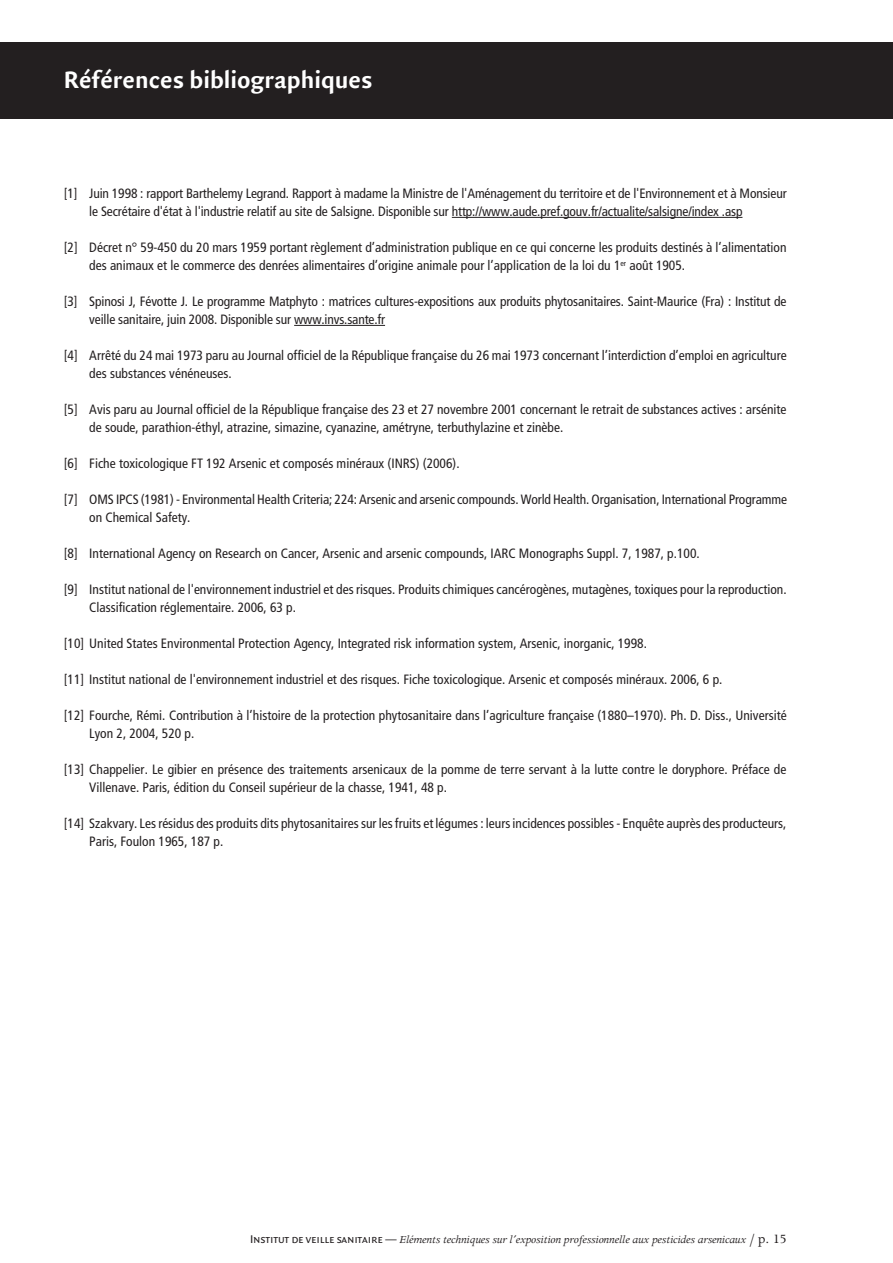
<style>
.page{position:relative;width:893px;height:1263px;background:#fff}
.page>*{position:absolute;margin:0;border:0;box-sizing:border-box;transform-origin:0 0}
.MenP_Titre1_Chap_SAN{font:700 25.5px "Quadraat Sans";color:#fff}
.Reference_LabeurList{font:condensed 13.5px/18px "Frutiger LT Std";color:#231f20}
.t1{font:italic 12px "Apollo";letter-spacing:-.015em;color:#231f20}
.s1{font-family:"Quadraat Sans Caps";font-style:normal}
.s2{font-style:normal;font-size:14.25px}
</style>
<div class="page">
<div style="left:0;top:43px;width:893px;height:76px;background:#231f20"></div>
<hr style="left:452px;top:217px;width:290px;height:1px;background:#231f20">
<hr style="left:294px;top:325px;width:91px;height:1px;background:#231f20">
<p class="MenP_Titre1_Chap_SAN" style="left:64px;top:65px;width:310px">Références bibliographiques</p>
<p class="Reference_LabeurList" style="left:89px;top:184px;width:699px;text-indent:-26px">[1] Juin 1998 : rapport Barthelemy Legrand. Rapport à madame la Ministre de l'Aménagement du territoire et de l'Environnement et à Monsieur le Secrétaire d'état à l'industrie relatif au site de Salsigne. Disponible sur http://www.aude.pref.gouv.fr/actualite/salsigne/index .asp</p>
<p class="Reference_LabeurList" style="left:89px;top:238px;width:699px;text-indent:-26px">[2] Décret n° 59-450 du 20 mars 1959 portant règlement d’administration publique en ce qui concerne les produits destinés à l’alimentation des animaux et le commerce des denrées alimentaires d’origine animale pour l’application de la loi du 1<sup>er</sup> août 1905.</p>
<p class="Reference_LabeurList" style="left:89px;top:292px;width:699px;text-indent:-26px">[3] Spinosi J, Févotte J. Le programme Matphyto : matrices cultures-expositions aux produits phytosanitaires. Saint-Maurice (Fra) : Institut de veille sanitaire, juin 2008. Disponible sur www.invs.sante.fr</p>
<p class="Reference_LabeurList" style="left:89px;top:346px;width:699px;text-indent:-26px">[4] Arrêté du 24 mai 1973 paru au Journal officiel de la République française du 26 mai 1973 concernant l’interdiction d’emploi en agriculture des substances vénéneuses.</p>
<p class="Reference_LabeurList" style="left:89px;top:400px;width:699px;text-indent:-26px">[5] Avis paru au Journal officiel de la République française des 23 et 27 novembre 2001 concernant le retrait de substances actives : arsénite de soude, parathion-éthyl, atrazine, simazine, cyanazine, amétryne, terbuthylazine et zinèbe.</p>
<p class="Reference_LabeurList" style="left:64px;top:454px;width:397px">[6] Fiche toxicologique FT 192 Arsenic et composés minéraux (INRS) (2006).</p>
<p class="Reference_LabeurList" style="left:89px;top:490px;width:699px;text-indent:-26px">[7] OMS IPCS (1981) - Environmental Health Criteria; 224: Arsenic and arsenic compounds. World Health. Organisation, International Programme on Chemical Safety.</p>
<p class="Reference_LabeurList" style="left:64px;top:544px;width:637px">[8] International Agency on Research on Cancer, Arsenic and arsenic compounds, IARC Monographs Suppl. 7, 1987, p.100.</p>
<p class="Reference_LabeurList" style="left:89px;top:580px;width:699px;text-indent:-26px">[9] Institut national de l'environnement industriel et des risques. Produits chimiques cancérogènes, mutagènes, toxiques pour la reproduction.<br>Classification réglementaire. 2006, 63 p.</p>
<p class="Reference_LabeurList" style="left:64px;top:634px;width:585px">[10] United States Environmental Protection Agency, Integrated risk information system, Arsenic, inorganic, 1998.</p>
<p class="Reference_LabeurList" style="left:64px;top:670px;width:660px">[11] Institut national de l'environnement industriel et des risques. Fiche toxicologique. Arsenic et composés minéraux. 2006, 6 p.</p>
<p class="Reference_LabeurList" style="left:89px;top:706px;width:699px;text-indent:-26px">[12] Fourche, Rémi. Contribution à l’histoire de la protection phytosanitaire dans l’agriculture française (1880–1970). Ph. D. Diss., Université<br>Lyon 2, 2004, 520 p.</p>
<p class="Reference_LabeurList" style="left:89px;top:760px;width:699px;text-indent:-26px">[13] Chappelier. Le gibier en présence des traitements arsenicaux de la pomme de terre servant à la lutte contre le doryphore. Préface de<br>Villenave. Paris, édition du Conseil supérieur de la chasse, 1941, 48 p.</p>
<p class="Reference_LabeurList" style="left:89px;top:814px;width:699px;text-indent:-26px">[14] Szakvary. Les résidus des produits dits phytosanitaires sur les fruits et légumes : leurs incidences possibles - Enquête auprès des producteurs,<br>Paris, Foulon 1965, 187 p.</p>
<p class="t1" style="left:250px;top:1233px;width:538px"><span class="s1">Institut de veille sanitaire —</span> Eléments techniques sur l’exposition professionnelle aux pesticides arsenicaux <span class="s2">/ p. 15</span></p>
</div>
